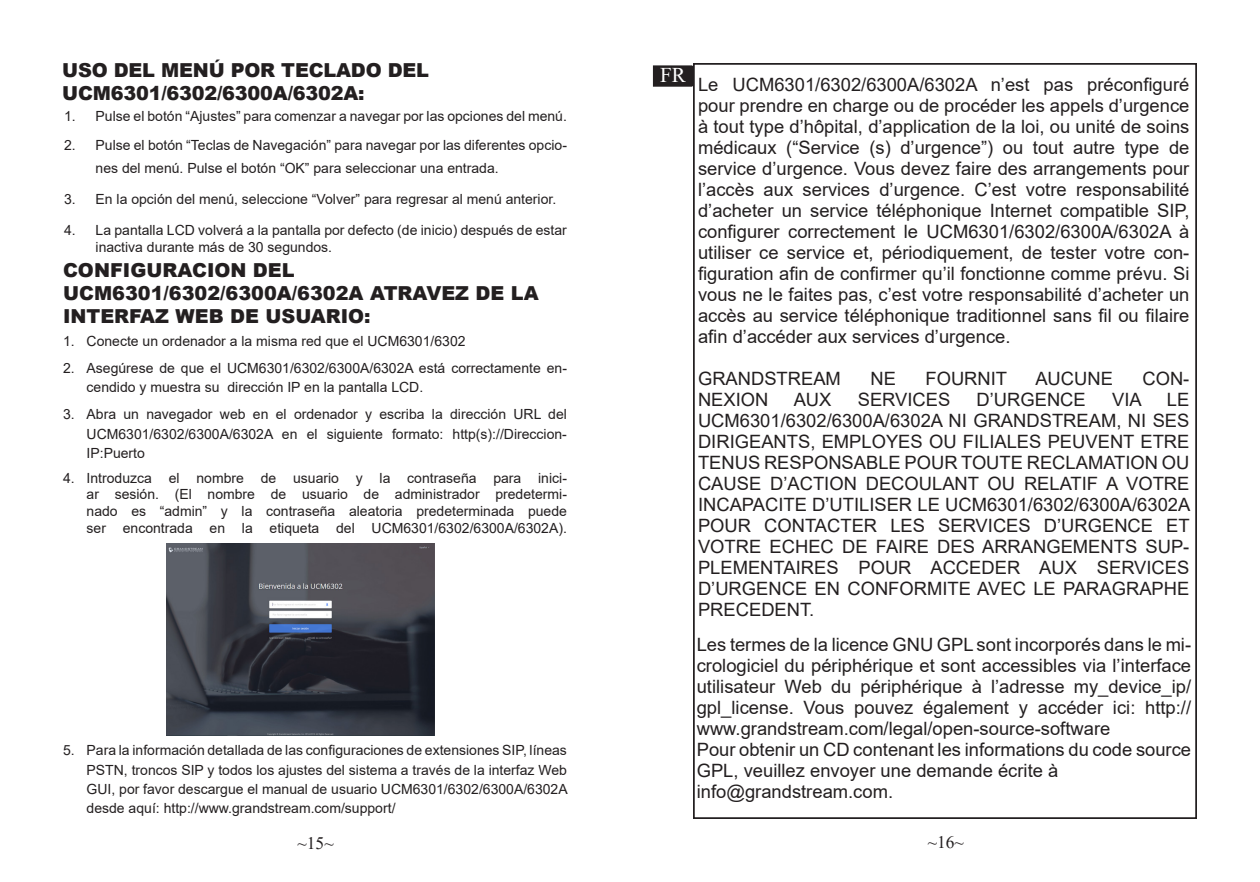
<style>
.page{position:relative;width:1260px;height:882px;background:#fff}
.page>*{position:absolute;margin:0;border:0;box-sizing:border-box;transform-origin:0 0}
.t1{font:21px "Times New Roman";color:#fff}
.t2{font:900 19.25px/23.1px "Arial";color:#231f20}
.t3{font:18.38px/21px "Arial";color:#231f20;text-align:justify}
.t4{font:17.5px "Times New Roman";color:#231f20}
.t5{font:14px/19.2px "Arial";color:#231f20}
</style>
<div class="page">
<img style="left:167px;top:544px;width:268px;height:191px">
<div style="left:654px;top:66px;width:38px;height:20px;background:#231f20"></div>
<div style="left:653px;top:65px;width:40px;height:22px;border:2px solid #231f20"></div>
<p class="t2" style="left:62px;top:58px;width:368px">USO DEL MENÚ POR TECLADO DEL<br>UCM6301/6302/6300A/6302A:</p>
<p class="t5" style="left:64px;top:107px;width:504px">1. Pulse el botón “Ajustes” para comenzar a navegar por las opciones del menú.</p>
<p class="t5" style="left:96px;top:134px;width:473px;line-height:22.8px;text-indent:-32px">2. Pulse el botón “Teclas de Navegación” para navegar por las diferentes opcio&shy;nes del menú. Pulse el botón “OK” para seleccionar una entrada.</p>
<p class="t5" style="left:64px;top:189px;width:494px">3. En la opción del menú, seleccione “Volver” para regresar al menú anterior.</p>
<p class="t5" style="left:96px;top:221px;width:473px;line-height:16.8px;text-indent:-32px">4. La pantalla LCD volverá a la pantalla por defecto (de inicio) después de estar inactiva durante más de 30 segundos.</p>
<p class="t2" style="left:63px;top:258px;width:477px">CONFIGURACION DEL<br>UCM6301/6302/6300A/6302A ATRAVEZ DE LA<br>INTERFAZ WEB DE USUARIO:</p>
<p class="t5" style="left:63px;top:331px;width:404px">1. Conecte un ordenador a la misma red que el UCM6301/6302</p>
<p class="t5" style="left:87px;top:358px;width:482px;text-indent:-24px">2. Asegúrese de que el UCM6301/6302/6300A/6302A está correctamente en&shy;cendido y muestra su dirección IP en la pantalla LCD.</p>
<p class="t5" style="left:87px;top:405px;width:482px;text-align:justify;text-indent:-24px">3. Abra un navegador web en el ordenador y escriba la dirección URL del UCM6301/6302/6300A/6302A en el siguiente formato: http(s)://Direccion-IP:Puerto</p>
<p class="t5" style="left:87px;top:469px;width:482px;line-height:16.8px;text-align:justify;text-indent:-24px">4. Introduzca el nombre de usuario y la contraseña para inici&shy;ar sesión. (El nombre de usuario de administrador predetermi&shy;nado es “admin” y la contraseña aleatoria predeterminada puede ser encontrada en la etiqueta del UCM6301/6302/6300A/6302A).</p>
<p class="t5" style="left:87px;top:741px;width:483px;text-align:justify;text-indent:-24px">5. Para la información detallada de las configuraciones de extensiones SIP, líneas PSTN, troncos SIP y todos los ajustes del sistema a través de la interfaz Web GUI, por favor descargue el manual de usuario UCM6301/6302/6300A/6302A desde aquí: http://www.grandstream.com/support/</p>
<p class="t1" style="left:660px;top:60px;width:27px">FR</p>
<p class="t3" style="left:698px;top:74px;width:493px">Le UCM6301/6302/6300A/6302A n’est pas préconfiguré pour prendre en charge ou de procéder les appels d’urgence à tout type d’hôpital, d’application de la loi, ou unité de soins médicaux (“Service (s) d’urgence”) ou tout autre type de service d’urgence. Vous devez faire des arrangements pour l’accès aux services d’urgence. C’est votre responsabilité d’acheter un service téléphonique Internet compatible SIP, configurer correctement le UCM6301/6302/6300A/6302A à utiliser ce service et, périodiquement, de tester votre con&shy;figuration afin de confirmer qu’il fonctionne comme prévu. Si vous ne le faites pas, c’est votre responsabilité d’acheter un accès au service téléphonique traditionnel sans fil ou filaire afin d’accéder aux services d’urgence.</p>
<p class="t3" style="left:698px;top:368px;width:144px">GRANDSTREAM</p>
<p class="t3" style="left:870px;top:368px;width:27px">NE</p>
<p class="t3" style="left:926px;top:368px;width:83px">FOURNIT</p>
<p class="t3" style="left:1035px;top:368px;width:79px">AUCUNE</p>
<p class="t3" style="left:1142px;top:368px;width:48px">CON-</p>
<p class="t3" style="left:698px;top:389px;width:72px">NEXION</p>
<p class="t3" style="left:794px;top:389px;width:39px">AUX</p>
<p class="t3" style="left:858px;top:389px;width:94px">SERVICES</p>
<p class="t3" style="left:977px;top:389px;width:111px">D’URGENCE</p>
<p class="t3" style="left:1112px;top:389px;width:31px">VIA</p>
<p class="t3" style="left:698px;top:389px;width:494px;text-indent:469px">LE UCM6301/6302/6300A/6302A NI GRANDSTREAM, NI SES DIRIGEANTS, EMPLOYES OU FILIALES PEUVENT ETRE TENUS RESPONSABLE POUR TOUTE RECLAMATION OU CAUSE D’ACTION DECOULANT OU RELATIF A VOTRE INCAPACITE D’UTILISER LE UCM6301/6302/6300A/6302A POUR CONTACTER LES SERVICES D’URGENCE ET VOTRE ECHEC DE FAIRE DES ARRANGEMENTS SUP-PLEMENTAIRES POUR ACCEDER AUX SERVICES D’URGENCE EN CONFORMITE AVEC LE PARAGRAPHE PRECEDENT.</p>
<p class="t3" style="left:697px;top:634px;width:496px">Les termes de la licence GNU GPL sont incorporés dans le mi&shy;crologiciel du périphérique et sont accessibles via l’interface utilisateur Web du périphérique à l’adresse my_device_ip/ gpl_license. Vous pouvez également y accéder ici: http:// www.grandstream.com/legal/open-source-software</p>
<p class="t3" style="left:697px;top:739px;width:496px">Pour obtenir un CD contenant les informations du code source<br>GPL, veuillez envoyer une demande écrite à</p>
<p class="t3" style="left:697px;top:781px;width:198px">info@grandstream.com.</p>
<p class="t4" style="left:297px;top:830px;width:38px">~15~</p>
<p class="t4" style="left:928px;top:830px;width:38px">~16~</p>
</div>
